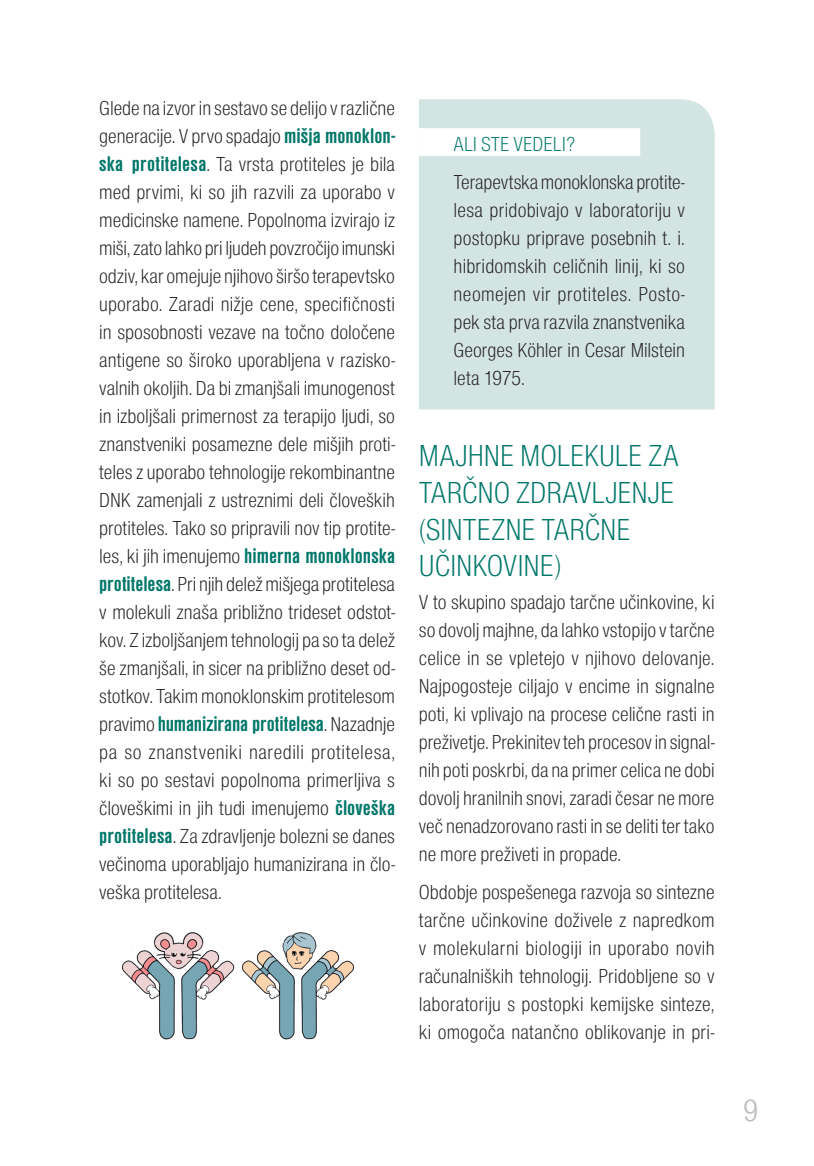
<style>
.page{position:relative;width:814px;height:1166px;background:#fff}
.page>*{position:absolute;margin:0;border:0;box-sizing:border-box;transform-origin:0 0}
.t1{font:31.5px/36.8px "Nimbus San DEE Ligh Cond";letter-spacing:-.005em;color:#007769}
.t2{font:31.5px "Nimbus San DEE Ligh Cond";color:#c0c0c0}
.t3{font:700 condensed 22.05px "Nimbus San DEE";letter-spacing:-.005em;color:#007769;scale:1.1 1}
.t4{font:21px/28px "Nimbus San DEE Ligh Cond";color:#231f20;text-align:justify}
.t5{font:21px "Nimbus San DEE Ligh Cond";color:#007769}
.s1{font-family:"Nimbus San DEE";font-weight:700;font-stretch:condensed;font-size:22.05px;color:#007769}
.s2{font-family:"Nimbus San DEE Ligh Cond";font-weight:400;font-stretch:normal;font-size:21px;color:#231f20}
</style>
<div class="page">
<div style="left:419px;top:99px;width:295px;height:310px;background:#d3e5e2"></div>
<div style="left:419px;top:128px;width:221px;height:28px;background:#fff"></div>
<img style="left:123px;top:932px;width:232px;height:108px">
<p class="t4" style="left:99px;top:94px;width:297px">Glede na izvor in sestavo se delijo v različne generacije. V prvo spadajo <span class="s1">mišja monoklon&shy;ska protitelesa</span>. Ta vrsta protiteles je bila med prvimi, ki so jih razvili za uporabo v medicinske namene. Popolnoma izvirajo iz miši, zato lahko pri ljudeh povzročijo imunski odziv, kar omejuje njihovo širšo terapevtsko uporabo. Zaradi nižje cene, specifičnosti in sposobnosti vezave na točno določene antigene so široko uporabljena v razisko&shy;valnih okoljih. Da bi zmanjšali imunogenost in izboljšali primernost za terapijo ljudi, so znanstveniki posamezne dele mišjih proti&shy;teles z uporabo tehnologije rekombinantne DNK zamenjali z ustreznimi deli človeških protiteles. Tako so pripravili nov tip protite&shy;les, ki jih imenujemo <span class="s1">himerna monoklonska protitelesa</span>. Pri njih delež mišjega protitelesa v molekuli znaša približno trideset odstot&shy;kov. Z izboljšanjem tehnologij pa so ta delež še zmanjšali, in sicer na približno deset od&shy;stotkov. Takim monoklonskim protitelesom</p>
<p class="t3" style="left:99px;top:712px;width:270px"><span class="s2">pravimo</span> humanizirana protitelesa<span class="s2">. Nazadnje</span></p>
<p class="t4" style="left:99px;top:738px;width:297px">pa so znanstveniki naredili protitelesa, ki so po sestavi popolnoma primerljiva s človeškimi in jih tudi imenujemo <span class="s1">človeška protitelesa</span>. Za zdravljenje bolezni se danes večinoma uporabljajo humanizirana in člo&shy;veška protitelesa.</p>
<p class="t5" style="left:453px;top:132px;width:70px">Aliste vedeli</p>
<p class="t5" style="left:566px;top:132px;width:10px">?</p>
<p class="t4" style="left:453px;top:168px;width:233px">Terapevtska monoklonska protite&shy;lesa pridobivajo v laboratoriju v postopku priprave posebnih t. i. hibridomskih celičnih linij, ki so neomejen vir protiteles. Posto&shy;pek sta prva razvila znanstvenika Georges Köhler in Cesar Milstein leta 1975.</p>
<h1 class="t1" style="left:419px;top:438px;width:261px">MAJHNE MOLEKULE ZA<br>TARČNO ZDRAVLJENJE (SINTEZNE TARČNE<br>UČINKOVINE)</h1>
<p class="t4" style="left:419px;top:589px;width:297px">V to skupino spadajo tarčne učinkovine, ki so dovolj majhne, da lahko vstopijo v tarčne celice in se vpletejo v njihovo delovanje.<br>Najpogosteje ciljajo v encime in signalne poti, ki vplivajo na procese celične rasti in preživetje. Prekinitev teh procesov in signal&shy;nih poti poskrbi, da na primer celica ne dobi dovolj hranilnih snovi, zaradi česar ne more več nenadzorovano rasti in se deliti ter tako ne more preživeti in propade.</p>
<p class="t4" style="left:419px;top:878px;width:297px">Obdobje pospešenega razvoja so sintezne tarčne učinkovine doživele z napredkom v molekularni biologiji in uporabo novih računalniških tehnologij. Pridobljene so v laboratoriju s postopki kemijske sinteze, ki omogoča natančno oblikovanje in pri-</p>
<h1 class="t2" style="left:743px;top:1093px;width:17px">9</h1>
</div>
